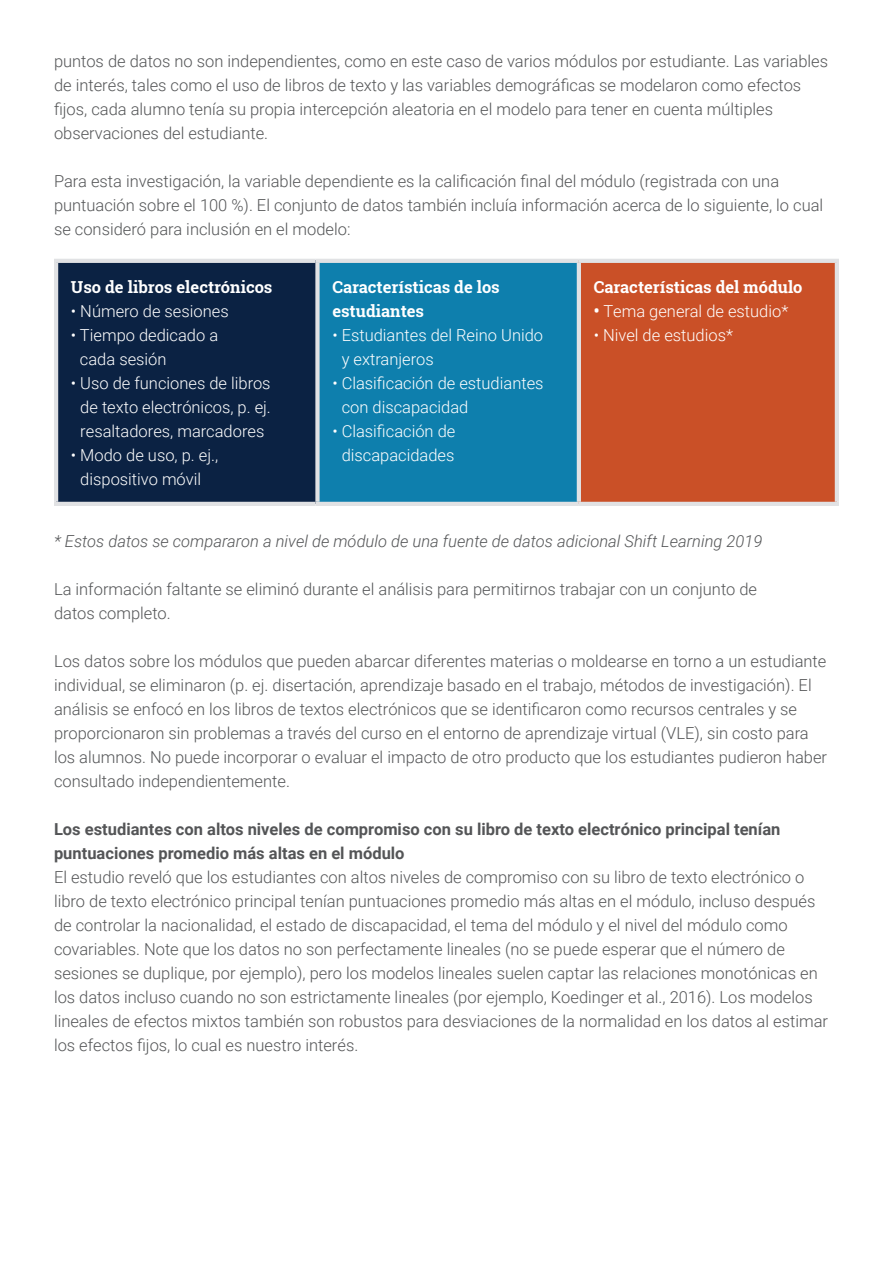
<style>
.page{position:relative;width:893px;height:1263px;background:#fff}
.page>*{position:absolute;margin:0;border:0;box-sizing:border-box;transform-origin:0 0}
.t1{font:300 16.5px/24px "Roboto";color:#545557}
.t2{font:300 16.5px/24px "Roboto";color:#fff}
.t3{font:italic 300 16.5px "Roboto";color:#545557}
.t4{font:700 16.5px/24px "Roboto Slab";color:#fff}
.s1{font-family:"Roboto Slab";font-weight:700}
.s2{font-weight:700}
</style>
<div class="page">
<div style="left:56px;top:261px;width:261px;height:243px;background:#0b2243"></div>
<div style="left:317px;top:261px;width:262px;height:243px;background:#0e7fad"></div>
<div style="left:579px;top:261px;width:258px;height:243px;background:#ca5027"></div>
<svg style="left:54px;top:259px;width:261px;height:4px"></svg>
<hr style="left:54px;top:263px;width:4px;height:239px;background:#e1e2e4">
<hr style="left:54px;top:502px;width:261px;height:4px;background:#e1e2e4">
<svg style="left:315px;top:259px;width:264px;height:4px"></svg>
<hr style="left:579px;top:259px;width:260px;height:4px;background:#e1e2e4">
<hr style="left:835px;top:263px;width:4px;height:239px;background:#e1e2e4">
<hr style="left:315px;top:502px;width:264px;height:4px;background:#e1e2e4">
<hr style="left:579px;top:502px;width:260px;height:4px;background:#e1e2e4">
<div style="left:315px;top:263px;width:5px;height:239px;background:#e1e2e4"></div>
<hr style="left:577px;top:263px;width:4px;height:239px;background:#e1e2e4">
<p class="t1" style="left:54px;top:48px;width:776px">puntos de datos no son independientes, como en este caso de varios módulos por estudiante. Las variables de interés, tales como el uso de libros de texto y las variables demográficas se modelaron como efectos fijos, cada alumno tenía su propia intercepción aleatoria en el modelo para tener en cuenta múltiples observaciones del estudiante.</p>
<p class="t1" style="left:54px;top:168px;width:771px">Para esta investigación, la variable dependiente es la calificación final del módulo (registrada con una puntuación sobre el 100 %). El conjunto de datos también incluía información acerca de lo siguiente, lo cual se consideró para inclusión en el modelo:</p>
<p class="t4" style="left:71px;top:275px;width:203px">Uso de libros electrónicos</p>
<p class="t2" style="left:71px;top:298px;width:159px">• Número de sesiones</p>
<p class="t2" style="left:80px;top:322px;width:140px;text-indent:-9px">• Tiempo dedicado a cada sesión</p>
<p class="t2" style="left:71px;top:370px;width:201px;text-align:center">• Uso de funciones de libros de texto electrónicos, p. ej. resaltadores, marcadores</p>
<p class="t2" style="left:71px;top:442px;width:149px;text-align:center">• Modo de uso, p. ej., dispositivo móvil</p>
<p class="t4" style="left:332px;top:275px;width:169px">Características de los estudiantes</p>
<p class="t2" style="left:342px;top:322px;width:203px;text-indent:-9px">• Estudiantes del Reino Unido y extranjeros</p>
<p class="t2" style="left:342px;top:370px;width:203px;text-indent:-9px">• Clasificación de estudiantes con discapacidad</p>
<p class="t2" style="left:332px;top:418px;width:125px;text-align:center">• Clasificación de discapacidades</p>
<p class="t4" style="left:594px;top:275px;width:210px">Características del módulo</p>
<p class="t2" style="left:594px;top:298px;width:196px"><span class="s1">•</span> Tema general de estudio*</p>
<p class="t2" style="left:594px;top:322px;width:141px">• Nivel de estudios*</p>
<p class="t3" style="left:54px;top:529px;width:710px">* Estos datos se compararon a nivel de módulo de una fuente de datos adicional Shift Learning 2019</p>
<p class="t1" style="left:54px;top:576px;width:705px">La información faltante se eliminó durante el análisis para permitirnos trabajar con un conjunto de datos completo.</p>
<p class="t1" style="left:54px;top:648px;width:775px">Los datos sobre los módulos que pueden abarcar diferentes materias o moldearse en torno a un estudiante individual, se eliminaron (p. ej. disertación, aprendizaje basado en el trabajo, métodos de investigación). El análisis se enfocó en los libros de textos electrónicos que se identificaron como recursos centrales y se proporcionaron sin problemas a través del curso en el entorno de aprendizaje virtual (VLE), sin costo para los alumnos. No puede incorporar o evaluar el impacto de otro producto que los estudiantes pudieron haber consultado independientemente.</p>
<p class="t1" style="left:54px;top:816px;width:775px"><span class="s2">Los estudiantes con altos niveles de compromiso con su libro de texto electrónico principal tenían puntuaciones promedio más altas en el módulo<br></span>El estudio reveló que los estudiantes con altos niveles de compromiso con su libro de texto electrónico o libro de texto electrónico principal tenían puntuaciones promedio más altas en el módulo, incluso después de controlar la nacionalidad, el estado de discapacidad, el tema del módulo y el nivel del módulo como covariables. Note que los datos no son perfectamente lineales (no se puede esperar que el número de sesiones se duplique, por ejemplo), pero los modelos lineales suelen captar las relaciones monotónicas en los datos incluso cuando no son estrictamente lineales (por ejemplo, Koedinger et al., 2016). Los modelos lineales de efectos mixtos también son robustos para desviaciones de la normalidad en los datos al estimar los efectos fijos, lo cual es nuestro interés.</p>
</div>
